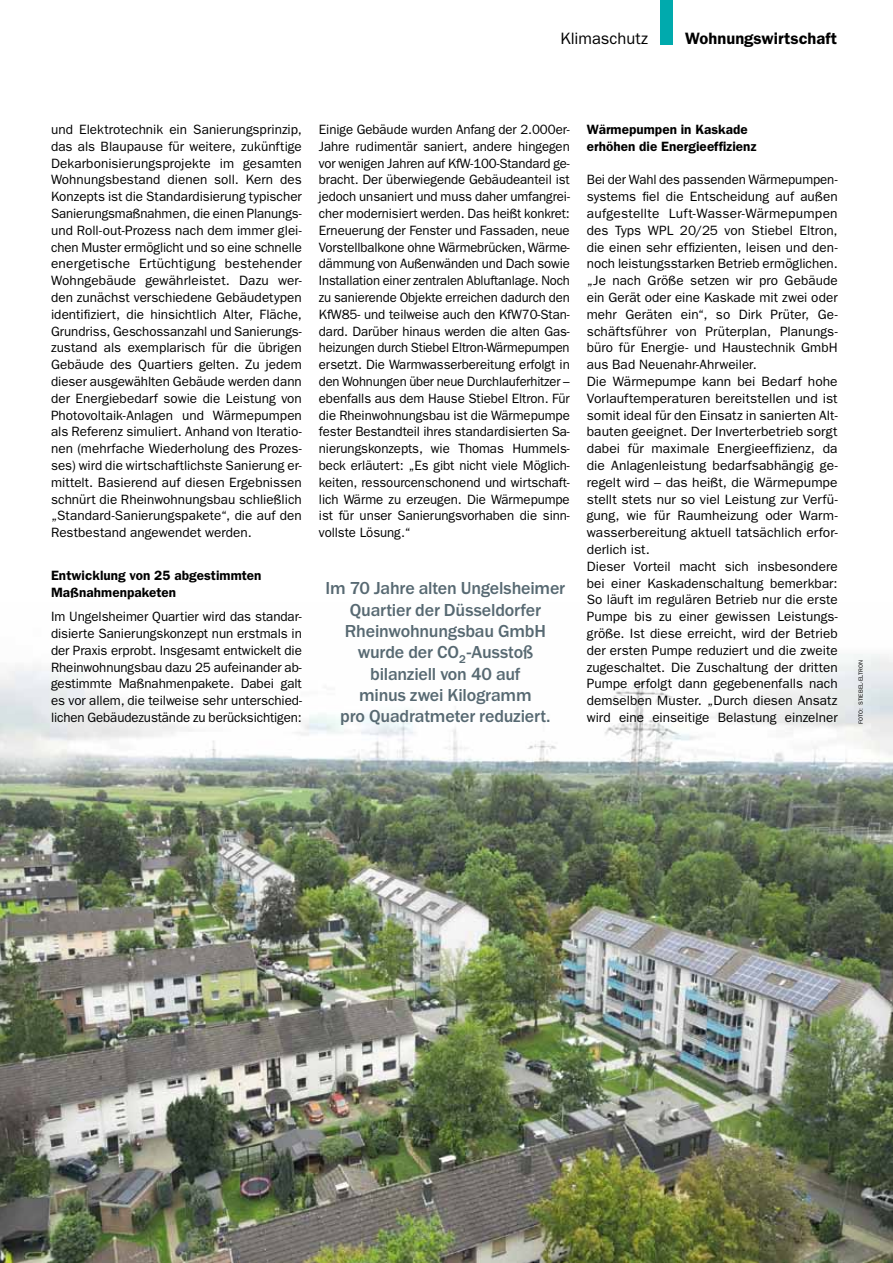
<style>
.page{position:relative;width:893px;height:1263px;background:#fff}
.page>*{position:absolute;margin:0;border:0;box-sizing:border-box;transform-origin:0 0}
.t1{font:500 18px/21.3px "ITC Franklin Gothic Std";letter-spacing:-.01em;color:#576972;text-align:center}
.t2{font:600 16.5px "ITC Franklin Gothic Std";color:#000}
.t3{font:16.5px "ITC Franklin Gothic Std";letter-spacing:.005em;color:#000}
.t4{font:13.5px/16.8px "ITC Franklin Gothic Std";color:#000;text-align:justify}
.t5{font:600 13.5px/16.8px "ITC Franklin Gothic Std";letter-spacing:.005em;color:#000}
.t6{font:6px "ITC Franklin Gothic Std";letter-spacing:.025em;color:#000}
</style>
<div class="page">
<img style="left:0;top:646px;width:893px;height:617px">
<p class="t3" style="left:560px;top:29px;width:89px">Klimaschutz</p>
<p class="t2" style="left:685px;top:29px;width:154px">Wohnungswirtschaft</p>
<p class="t4" style="left:51px;top:121px;width:252px">und Elektrotechnik ein Sanierungsprinzip, das als Blaupause für weitere, zukünftige Dekarbonisierungsprojekte im gesamten Wohnungsbestand dienen soll. Kern des Konzepts ist die Standardisierung typischer Sanierungsmaßnahmen, die einen Planungs&shy;und Roll-out-Prozess nach dem immer glei&shy;chen Muster ermöglicht und so eine schnelle energetische Ertüchtigung bestehender Wohngebäude gewährleistet. Dazu wer&shy;den zunächst verschiedene Gebäudetypen identifiziert, die hinsichtlich Alter, Fläche, Grundriss, Geschossanzahl und Sanierungs&shy;zustand als exemplarisch für die übrigen Gebäude des Quartiers gelten. Zu jedem dieser ausgewählten Gebäude werden dann der Energiebedarf sowie die Leistung von Photovoltaik-Anlagen und Wärmepumpen als Referenz simuliert. Anhand von Iteratio&shy;nen (mehrfache Wiederholung des Prozes&shy;ses) wird die wirtschaftlichste Sanierung er&shy;mittelt. Basierend auf diesen Ergebnissen schnürt die Rheinwohnungsbau schließlich „Standard-Sanierungspakete“, die auf den Restbestand angewendet werden.</p>
<p class="t5" style="left:51px;top:567px;width:212px">Entwicklung von 25 abgestimmten<br>Maßnahmenpaketen</p>
<p class="t4" style="left:51px;top:608px;width:252px">I m Ungelsheimer Quartier wird das standar&shy;disierte Sanierungskonzept nun erstmals in der Praxis erprobt. I nsgesamt entwickelt die Rheinwohnungsbau dazu 25 aufeinander ab&shy;gestimmte Maßnahmenpakete. Dabei galt es vor allem, die teilweise sehr unterschied&shy;lichen Gebäudezustände zu berücksichtigen:</p>
<p class="t4" style="left:319px;top:121px;width:253px">Einige Gebäude wurden Anfang der 2.000er-Jahre rudimentär saniert, andere hingegen vor wenigen Jahren auf KfW-100-Standard ge&shy;bracht. Der überwiegende Gebäudeanteil ist jedoch unsaniert und muss daher umfangrei&shy;cher modernisiert werden. Das heißt konkret:<br>Erneuerung der Fenster und Fassaden, neue Vorstellbalkone ohne Wärmebrücken, Wärme&shy;dämmung von Außenwänden und Dach sowie I nstallation einer zentralen Abluftanlage. Noch zu sanierende Objekte erreichen dadurch den KfW85- und teilweise auch den KfW70-Stan&shy;dard. Darüber hinaus werden die alten Gas&shy;heizungen durch Stiebel Eltron-Wärmepumpen ersetzt. Die Warmwasserbereitung erfolgt in den Wohnungen über neue Durchlauferhitzer – ebenfalls aus dem Hause Stiebel Eltron. Für die Rheinwohnungsbau ist die Wärmepumpe fester Bestandteil ihres standardisierten Sa&shy;nierungskonzepts, wie Thomas Hummels&shy;beck erläutert: „Es gibt nicht viele Möglich&shy;keiten, ressourcenschonend und wirtschaft&shy;lich Wärme zu erzeugen. Die Wärmepumpe ist für unser Sanierungsvorhaben die sinn&shy;vollste Lösung.“</p>
<p class="t5" style="left:587px;top:121px;width:171px">Wärmepumpen in Kaskade erhöhen die Energieeffizienz</p>
<p class="t4" style="left:587px;top:171px;width:252px;text-align:left">Bei der Wahl des passenden Wärmepumpen&shy;systems fiel die Entscheidung auf außen aufgestellte Luft-Wasser-Wärmepumpen des Typs WPL 20/25 von Stiebel Eltron, die einen sehr effizienten, leisen und den&shy;noch leistungsstarken Betrieb ermöglichen. „Je nach Größe setzen wir pro Gebäude ein Gerät oder eine Kaskade mit zwei oder mehr Geräten ein“, so Dirk Prüter, Ge&shy;schäftsführer von Prüterplan, Planungs&shy;büro für Energie- und Haustechnik GmbH aus Bad Neuenahr-Ahrweiler.<br>Die Wärmepumpe kann bei Bedarf hohe Vorlauftemperaturen bereitstellen und ist somit ideal für den Einsatz in sanierten Alt&shy;bauten geeignet. Der I nverterbetrieb sorgt dabei für maximale Energieeffizienz, da die Anlagenleistung bedarfsabhängig ge&shy;regelt wird – das heißt, die Wärmepumpe stellt stets nur so viel Leistung zur Verfü&shy;gung, wie für Raumheizung oder Warm&shy;wasserbereitung aktuell tatsächlich erfor&shy;derlich ist.<br>Dieser Vorteil macht sich insbesondere bei einer Kaskadenschaltung bemerkbar:<br>So läuft im regulären Betrieb nur die erste Pumpe bis zu einer gewissen Leistungs&shy;größe. I st diese erreicht, wird der Betrieb der ersten Pumpe reduziert und die zweite zugeschaltet. Die Zuschaltung der dritten Pumpe erfolgt dann gegebenenfalls nach demselben Muster. „Durch diesen Ansatz wird eine einseitige Belastung einzelner</p>
<h1 class="t1" style="left:326px;top:578px;width:241px">Im 70 Jahre alten Ungelsheimer<br>Quartier der Düsseldorfer<br>Rheinwohnungsbau GmbH wurde der CO<sub>2</sub>-Ausstoß bilanziell von 40 auf<br>minus zwei Kilogramm<br>pro Quadratmeter reduziert.</h1>
<p class="t6" style="left:857px;top:724px;width:66px;rotate:-90deg">FOTO: Stiebel-Eltron</p>
</div>
